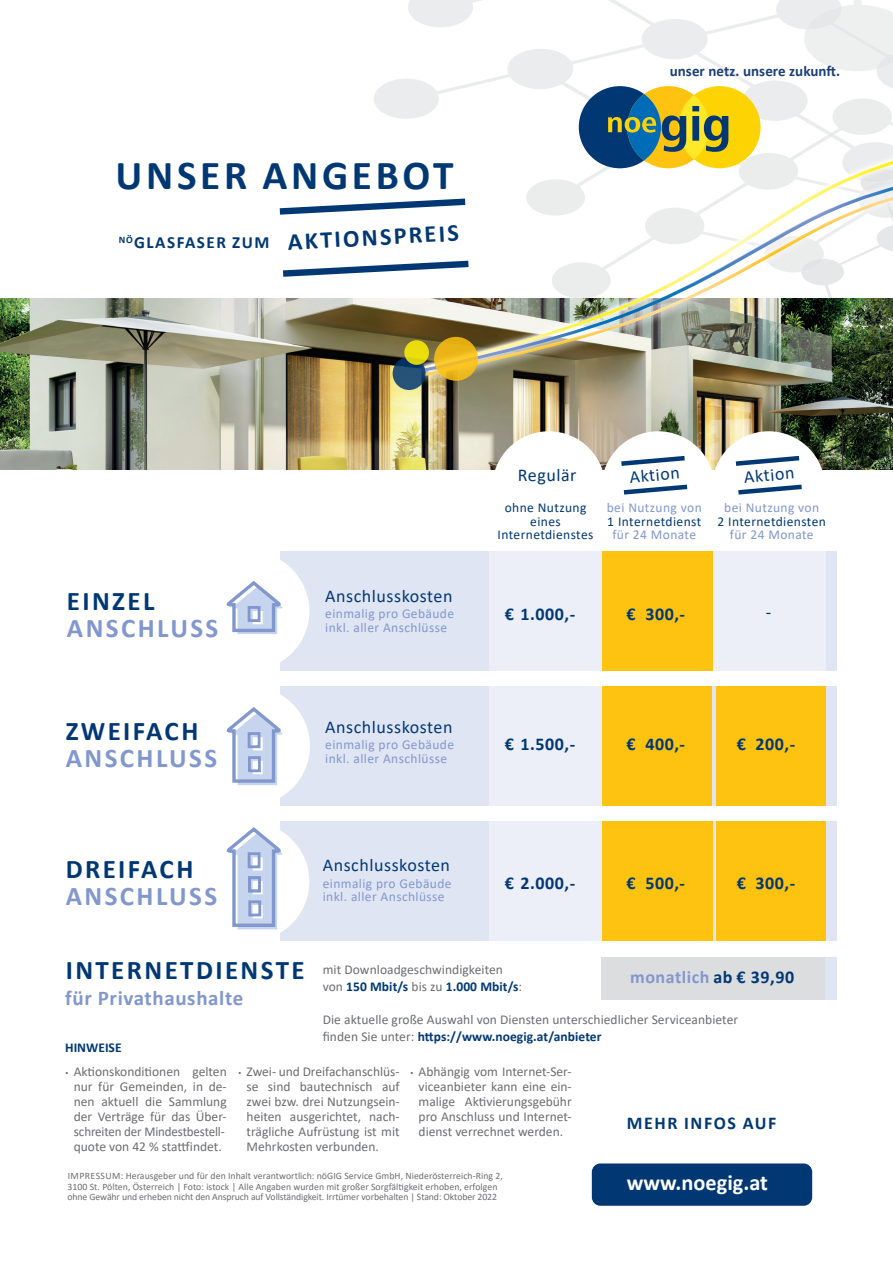
<style>
.page{position:relative;width:893px;height:1263px;background:#fff}
.page>*{position:absolute;margin:0;border:0;box-sizing:border-box;transform-origin:0 0}
.kolumnentitel{font:700 41.25px "Calibri";letter-spacing:.09em;color:#013874}
.kolumnentitel-2{font:700 27px "Calibri";letter-spacing:.09em;color:#013874}
.kolumnentitel-3{font:700 27px "Calibri";letter-spacing:.09em;color:#8197cd}
.kolumnentitel-4{font:700 24.3px "Calibri";color:#013874}
.kolumnentitel-5{font:700 22.35px "Calibri";color:#fff}
.kolumnentitel-6{font:700 21px "Calibri";letter-spacing:.03em;color:#8197cd}
.fließtext_calibri{font:18px "Calibri";letter-spacing:.03em;color:#013874}
.fließtext_calibri-2{font:700 18px "Calibri";letter-spacing:.03em;color:#013874}
.fließtext_calibri-3{font:700 18px "Calibri";letter-spacing:.03em;color:#8197cd}
.kolumnentitel-7{font:700 18px "Calibri";letter-spacing:.09em;color:#013874}
.kolumnentitel-8{font:700 17.1px "Calibri";letter-spacing:.09em;color:#013874}
.fließtext_calibri-4{font:700 15px "Calibri";letter-spacing:.005em;color:#1c3e78}
.fließtext_calibri-5{font:13.5px/15px "Calibri";color:#6c6d70;text-align:justify}
.fließtext_calibri-6{font:13.5px "Calibri";letter-spacing:.03em;color:#8197cd}
.fließtext_calibri-7{font:700 13.5px "Calibri";letter-spacing:.005em;color:#013874}
.fließtext_calibri-8{font:13.5px/13.5px "Calibri";letter-spacing:.03em;color:#013874;text-align:center}
.fließtext_calibri-9{font:9.75px/10.5px "Calibri";letter-spacing:.005em;color:#6c6d70}
.s1{font-weight:400;color:#6c6d70}
.s2{color:#013874}
.s3{font-weight:700}
</style>
<div class="page">
<svg style="left:374px;top:0;width:519px;height:131px"></svg>
<svg style="left:739px;top:0;width:154px;height:71px"></svg>
<div style="left:579px;top:86px;width:82px;height:82px;background:#013874;border-radius:50%"></div>
<div style="left:627px;top:86px;width:82px;height:82px;background:#fec210;border-radius:50%"></div>
<svg style="left:627px;top:94px;width:34px;height:66px"></svg>
<div style="left:678px;top:86px;width:83px;height:82px;background:#fed304;border-radius:50%"></div>
<svg style="left:678px;top:95px;width:31px;height:64px"></svg>
<svg style="left:608px;top:99px;width:285px;height:37px"></svg>
<img style="left:0;top:299px;width:893px;height:170px">
<div style="left:601px;top:431px;width:114px;height:113px;background:#fff;border-radius:50%"></div>
<div style="left:492px;top:431px;width:113px;height:113px;background:#fff;border-radius:50%"></div>
<div style="left:712px;top:431px;width:113px;height:113px;background:#fff;border-radius:50%"></div>
<svg style="left:621px;top:456px;width:64px;height:10px"></svg>
<svg style="left:623px;top:484px;width:65px;height:11px"></svg>
<svg style="left:735px;top:455px;width:65px;height:11px"></svg>
<svg style="left:738px;top:484px;width:64px;height:11px"></svg>
<div style="left:601px;top:957px;width:236px;height:43px;background:#e0e5f3"></div>
<svg style="left:579px;top:136px;width:267px;height:6px"></svg>
<svg style="left:581px;top:142px;width:312px;height:22px"></svg>
<svg style="left:416px;top:298px;width:477px;height:86px;background:#857e5f"></svg>
<svg style="left:417px;top:164px;width:476px;height:215px"></svg>
<img style="left:421px;top:170px;width:472px;height:203px">
<svg style="left:434px;top:337px;width:44px;height:44px;background:#ecb81f"></svg>
<svg style="left:393px;top:357px;width:33px;height:33px"></svg>
<svg style="left:404px;top:340px;width:25px;height:25px"></svg>
<svg style="left:279px;top:195px;width:193px;height:23px"></svg>
<svg style="left:283px;top:257px;width:192px;height:23px"></svg>
<div style="left:280px;top:821px;width:557px;height:119px;background:#e0e5f3"></div>
<div style="left:280px;top:686px;width:557px;height:119px;background:#e0e5f3"></div>
<div style="left:280px;top:551px;width:557px;height:120px;background:#e0e5f3"></div>
<div style="left:190px;top:551px;width:119px;height:120px;background:#fff;border-radius:50%"></div>
<svg style="left:226px;top:583px;width:57px;height:51px"></svg>
<div style="left:190px;top:822px;width:119px;height:119px;background:#fff;border-radius:50%"></div>
<svg style="left:226px;top:829px;width:58px;height:100px"></svg>
<div style="left:248px;top:876px;width:13px;height:16px;border:3px solid #8197cd"></div>
<div style="left:248px;top:900px;width:13px;height:16px;border:3px solid #8197cd"></div>
<div style="left:489px;top:686px;width:113px;height:119px;background:#eceff7"></div>
<div style="left:489px;top:821px;width:113px;height:119px;background:#eceff7"></div>
<div style="left:489px;top:551px;width:113px;height:120px;background:#eceff7"></div>
<div style="left:712px;top:551px;width:114px;height:120px;background:#eceff7"></div>
<div style="left:602px;top:686px;width:110px;height:119px;background:#fec210"></div>
<div style="left:601px;top:957px;width:224px;height:43px;background:#dcdddf"></div>
<div style="left:191px;top:686px;width:119px;height:119px;background:#fff;border-radius:50%"></div>
<svg style="left:226px;top:709px;width:57px;height:76px"></svg>
<div style="left:248px;top:756px;width:13px;height:16px;border:3px solid #8197cd"></div>
<div style="left:602px;top:551px;width:110px;height:120px;background:#fec210"></div>
<div style="left:602px;top:821px;width:55px;height:119px;background:#fec210"></div>
<div style="left:657px;top:821px;width:55px;height:119px;background:#fec210"></div>
<div style="left:716px;top:686px;width:110px;height:119px;background:#fec210"></div>
<div style="left:716px;top:821px;width:110px;height:119px;background:#fec210"></div>
<div style="left:592px;top:1163px;width:220px;height:43px;background:#013874;border-radius:9px"></div>
<p class="kolumnentitel" style="left:116px;top:147px;width:340px">UNSER ANGEBOT</p>
<p class="kolumnentitel-8" style="left:119px;top:231px;width:152px"><sup>NÖ</sup>GLASFASER ZUM</p>
<p class="kolumnentitel-4" style="left:287px;top:224px;width:173px;rotate:-3deg">AKTIONSPREIS</p>
<p class="fließtext_calibri-4" style="left:670px;top:60px;width:172px">unser netz. unsere zukunft.</p>
<p class="kolumnentitel-2" style="left:67px;top:581px;width:89px">EINZEL</p>
<p class="kolumnentitel-3" style="left:67px;top:608px;width:153px">ANSCHLUSS</p>
<p class="kolumnentitel-2" style="left:66px;top:712px;width:134px">ZWEIFACH</p>
<p class="kolumnentitel-3" style="left:66px;top:739px;width:153px">ANSCHLUSS</p>
<p class="kolumnentitel-2" style="left:66px;top:850px;width:129px">DREIFACH</p>
<p class="kolumnentitel-3" style="left:66px;top:877px;width:153px">ANSCHLUSS</p>
<p class="fließtext_calibri" style="left:325px;top:583px;width:129px">Anschlusskosten</p>
<p class="fließtext_calibri-6" style="left:325px;top:604px;width:130px">einmalig pro Gebäude</p>
<p class="fließtext_calibri-6" style="left:325px;top:618px;width:123px">inkl. aller Anschlüsse</p>
<p class="fließtext_calibri" style="left:325px;top:714px;width:129px">Anschlusskosten</p>
<p class="fließtext_calibri-6" style="left:325px;top:735px;width:130px">einmalig pro Gebäude</p>
<p class="fließtext_calibri-6" style="left:325px;top:749px;width:123px">inkl. aller Anschlüsse</p>
<p class="fließtext_calibri" style="left:323px;top:853px;width:129px">Anschlusskosten</p>
<p class="fließtext_calibri-6" style="left:323px;top:874px;width:130px">einmalig pro Gebäude</p>
<p class="fließtext_calibri-6" style="left:323px;top:887px;width:123px">inkl. aller Anschlüsse</p>
<p class="fließtext_calibri" style="left:518px;top:462px;width:60px">Regulär</p>
<p class="fließtext_calibri" style="left:628px;top:464px;width:52px;rotate:-5deg">Aktion</p>
<p class="fließtext_calibri" style="left:743px;top:464px;width:52px;rotate:-5deg">Aktion</p>
<p class="fließtext_calibri-6" style="left:607px;top:498px;width:96px">bei Nutzung von</p>
<p class="fließtext_calibri-8" style="left:607px;top:514px;width:95px">1 Internetdienst</p>
<p class="fließtext_calibri-6" style="left:612px;top:525px;width:85px">für 24 Monate</p>
<p class="fließtext_calibri-8" style="left:505px;top:500px;width:83px">ohne Nutzung eines</p>
<p class="fließtext_calibri-8" style="left:498px;top:527px;width:97px">Internetdienstes</p>
<p class="fließtext_calibri-6" style="left:724px;top:498px;width:96px">bei Nutzung von</p>
<p class="fließtext_calibri-8" style="left:717px;top:514px;width:110px">2 Internetdiensten</p>
<p class="fließtext_calibri-6" style="left:730px;top:525px;width:85px">für 24 Monate</p>
<p class="fließtext_calibri-2" style="left:505px;top:601px;width:72px">€ 1.000,-</p>
<p class="fließtext_calibri-2" style="left:626px;top:601px;width:60px">€ 300,-</p>
<p class="fließtext_calibri" style="left:766px;top:599px;width:7px">-</p>
<p class="fließtext_calibri-2" style="left:505px;top:731px;width:72px">€ 1.500,-</p>
<p class="fließtext_calibri-2" style="left:626px;top:731px;width:60px">€ 400,-</p>
<p class="fließtext_calibri-2" style="left:737px;top:731px;width:60px">€ 200,-</p>
<p class="fließtext_calibri-2" style="left:505px;top:870px;width:72px">€ 2.000,-</p>
<p class="fließtext_calibri-2" style="left:626px;top:870px;width:60px">€ 500,-</p>
<p class="fließtext_calibri-2" style="left:737px;top:870px;width:60px">€ 300,-</p>
<p class="kolumnentitel-2" style="left:66px;top:951px;width:240px">INTERNETDIENSTE</p>
<p class="kolumnentitel-6" style="left:65px;top:983px;width:180px">für Privathaushalte</p>
<p class="fließtext_calibri-5" style="left:323px;top:962px;width:182px">mit Downloadgeschwindigkeiten</p>
<p class="fließtext_calibri-7" style="left:323px;top:976px;width:201px"><span class="s1">von</span> 150 Mbit/s <span class="s1">bis zu</span> 1.000 Mbit/s<span class="s1">:</span></p>
<p class="fließtext_calibri-3" style="left:630px;top:965px;width:165px">monatlich <span class="s2">ab € 39,90</span></p>
<p class="fließtext_calibri-7" style="left:65px;top:1038px;width:58px">HINWEISE</p>
<p class="fließtext_calibri-5" style="left:74px;top:1063px;width:155px;text-indent:-9px"><span class="s3">·</span> Aktionskonditionen gelten nur für Gemeinden, in de&shy;nen aktuell die Sammlung der Verträge für das Über&shy;schreiten der Mindestbestell-</p>
<p class="fließtext_calibri-5" style="left:74px;top:1138px;width:150px">quote von 42 % stattfindet.</p>
<p class="fließtext_calibri-5" style="left:323px;top:1012px;width:417px">Die aktuelle große Auswahl von Diensten unterschiedlicher Serviceanbieter</p>
<p class="fließtext_calibri-7" style="left:323px;top:1027px;width:280px"><span class="s1">finden Sie unter:</span> https://www.noegig.at/anbieter</p>
<p class="fließtext_calibri-5" style="left:247px;top:1063px;width:155px;text-indent:-9px"><span class="s3">·</span> Zwei- und Dreifachanschlüs&shy;se sind bautechnisch auf zwei bzw. drei Nutzungsein&shy;heiten ausgerichtet, nach&shy;trägliche Aufrüstung ist mit Mehrkosten verbunden.</p>
<p class="fließtext_calibri-5" style="left:419px;top:1063px;width:155px;text-indent:-9px"><span class="s3">·</span> Abhängig vom Internet-Ser&shy;viceanbieter kann eine ein&shy;malige Aktivierungsgebühr pro Anschluss und Internet&shy;dienst verrechnet werden.</p>
<p class="kolumnentitel-7" style="left:627px;top:1110px;width:151px">MEHR INFOS AUF</p>
<p class="fließtext_calibri-9" style="left:68px;top:1171px;width:437px">IMPRESSUM: Herausgeber und für den Inhalt verantwortlich: nöGIG Service GmbH, Niederösterreich-Ring 2,<br>3100 St. Pölten, Österreich | Foto: istock | Alle Angaben wurden mit großer Sorgfältigkeit erhoben, erfolgen</p>
<p class="fließtext_calibri-9" style="left:68px;top:1192px;width:431px">ohne Gewähr und erheben nicht den Anspruch auf Vollständigkeit. Irrtümer vorbehalten | Stand: Oktober 2022</p>
<p class="kolumnentitel-5" style="left:627px;top:1167px;width:143px">www.noegig.at</p>
</div>
